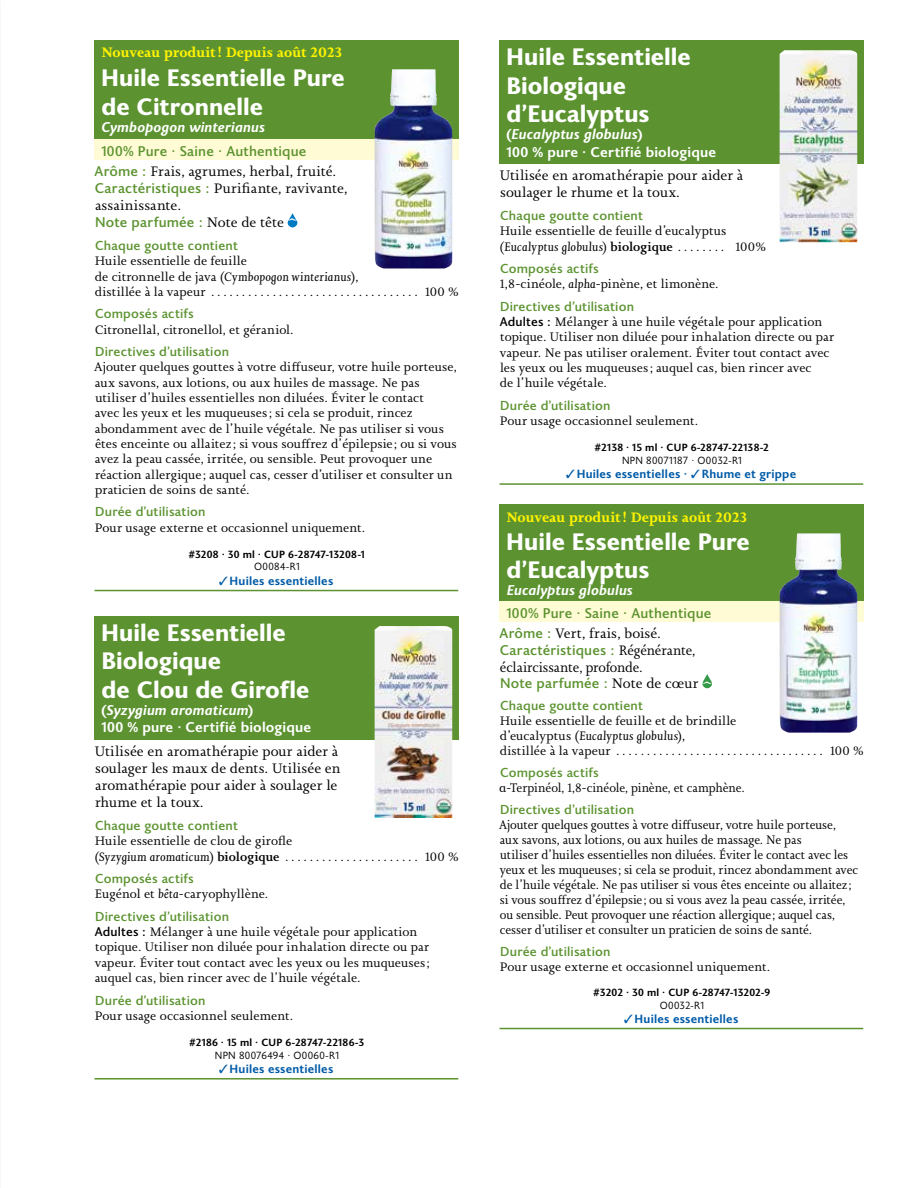
<style>
.page{position:relative;width:918px;height:1188px;background:#fff}
.page>*{position:absolute;margin:0;border:0;box-sizing:border-box;transform-origin:0 0}
.t1{font:800 24px/28.8px "Joanna Sans Nova";color:#fff}
.t2{font:14.25px/17.1px "Joanna Nova";letter-spacing:.005em;color:#000}
.t3{font:500 14.25px "Joanna Sans Nova";letter-spacing:.01em;color:#5c9330}
.t4{font:700 14.25px/17.1px "Joanna Sans Nova";letter-spacing:.025em;color:#fff}
.t5{font:700 14.25px "Joanna Nova";color:#fff200}
.t6{font:italic 700 14.25px "Joanna Sans Nova";letter-spacing:.01em;color:#fff}
.t7{font:14.25px "Joanna Nova";letter-spacing:.005em;color:#000;scale:.95 1}
.t8{font:500 13.2px "Joanna Sans Nova";letter-spacing:.01em;color:#5c9330}
.t9{font:12.75px/15.3px "Joanna Nova";color:#000}
.t10{font:12.75px/14.9px "Joanna Nova";color:#000;scale:.95 1}
.t11{font:700 12px "Joanna Sans Nova";letter-spacing:.02em;color:#005ba8}
.t12{font:700 10.5px "Joanna Sans Nova";letter-spacing:.02em;color:#000}
.t13{font:10.5px "Joanna Sans Nova";letter-spacing:.03em;color:#000}
.s1{font-family:"Joanna Sans Nova";font-weight:500;color:#5c9330}
.s2{font-family:"Joanna Nova";font-weight:400;color:#000}
.s3{font-style:italic}
.s4{font-weight:500}
.s5{font-family:"Joanna Sans Nova";font-weight:500}
</style>
<div class="page">
<div style="left:94px;top:40px;width:365px;height:99px;background:#5c9330"></div>
<div style="left:94px;top:139px;width:365px;height:21px;background:#fffcd5"></div>
<hr style="left:94px;top:590px;width:364px;height:1px;background:#5c9330">
<div style="left:94px;top:616px;width:365px;height:124px;background:#5c9330"></div>
<hr style="left:94px;top:1078px;width:364px;height:2px;background:#5c9330">
<svg style="left:287px;top:213px;width:11px;height:14px"></svg>
<div style="left:500px;top:40px;width:364px;height:124px;background:#5c9330"></div>
<hr style="left:500px;top:483px;width:363px;height:2px;background:#5c9330">
<div style="left:500px;top:505px;width:364px;height:97px;background:#5c9330"></div>
<div style="left:500px;top:602px;width:364px;height:20px;background:#fffcd5"></div>
<hr style="left:500px;top:1028px;width:363px;height:1px;background:#5c9330">
<svg style="left:702px;top:674px;width:10px;height:14px"></svg>
<img style="left:375px;top:69px;width:77px;height:199px">
<img style="left:375px;top:626px;width:77px;height:192px">
<img style="left:780px;top:50px;width:77px;height:192px">
<img style="left:780px;top:533px;width:77px;height:200px">
<p class="t5" style="left:101px;top:43px;width:242px">Nouveau produit ! Depuis août 2023</p>
<h1 class="t1" style="left:101px;top:62px;width:245px">Huile Essentielle Pure de Citronnelle</h1>
<p class="t6" style="left:102px;top:117px;width:165px">Cymbopogon winterianus</p>
<p class="t3" style="left:101px;top:141px;width:206px">100% Pure · Saine · Authentique</p>
<p class="t2" style="left:95px;top:163px;width:255px"><span class="s1">Arôme :</span> Frais, agrumes, herbal, fruité.<br><span class="s1">Caractéristiques :</span> Purifiante, ravivante, assainissante.</p>
<p class="t3" style="left:95px;top:212px;width:190px">Note parfumée : <span class="s2">Note de tête</span></p>
<p class="t8" style="left:95px;top:236px;width:144px">Chaque goutte contient</p>
<p class="t9" style="left:94px;top:253px;width:265px">Huile essentielle de feuille<br>de citronnelle de java (<span class="s3">Cymbopogon winterianus</span>), distillée à la vapeur ..................................</p>
<p class="t9" style="left:425px;top:284px;width:35px">100 %</p>
<p class="t8" style="left:95px;top:304px;width:100px">Composés actifs</p>
<p class="t9" style="left:95px;top:322px;width:200px">Citronellal, citronellol, et géraniol.</p>
<p class="t8" style="left:95px;top:342px;width:135px">Directives d’utilisation</p>
<p class="t9" style="left:94px;top:359px;width:364px">Ajouter quelques gouttes à votre diffuseur, votre huile porteuse, aux savons, aux lotions, ou aux huiles de massage. Ne pas utiliser d’huiles essentielles non diluées. Éviter le contact<br>avec les yeux et les muqueuses ; si cela se produit, rincez abondamment avec de l’huile végétale. Ne pas utiliser si vous êtes enceinte ou allaitez ; si vous souffrez d’épilepsie ; ou si vous avez la peau cassée, irritée, ou sensible. Peut provoquer une réaction allergique ; auquel cas, cesser d’utiliser et consulter un praticien de soins de santé.</p>
<p class="t8" style="left:95px;top:502px;width:112px">Durée d’utilisation</p>
<p class="t9" style="left:94px;top:520px;width:272px">Pour usage externe et occasionnel uniquement.</p>
<p class="t12" style="left:188px;top:546px;width:178px">#3208 · 30 ml · CUP 6-28747-13208-1</p>
<p class="t13" style="left:254px;top:559px;width:47px">O0084-R1</p>
<p class="t11" style="left:219px;top:572px;width:116px">✓Huiles essentielles</p>
<h1 class="t1" style="left:101px;top:616px;width:210px">Huile Essentielle<br>Biologique<br>de Clou de Girofle</h1>
<p class="t4" style="left:101px;top:701px;width:212px">(<span class="s3">Syzygium aromaticum</span>)<br>100 % pure · Certifié biologique</p>
<p class="t2" style="left:94px;top:743px;width:248px">Utilisée en aromathérapie pour aider à soulager les maux de dents. Utilisée en aromathérapie pour aider à soulager le rhume et la toux.</p>
<p class="t8" style="left:95px;top:816px;width:144px">Chaque goutte contient</p>
<p class="t9" style="left:94px;top:833px;width:199px">Huile essentielle de clou de girofle (<span class="s3">Syzygium aromaticum</span>) <span class="s4">biologique</span></p>
<p class="t9" style="left:425px;top:849px;width:35px">100 %</p>
<p class="t8" style="left:95px;top:869px;width:100px">Composés actifs</p>
<p class="t9" style="left:94px;top:886px;width:175px">Eugénol et <span class="s3">bêta</span>‑caryophyllène.</p>
<p class="t8" style="left:95px;top:907px;width:135px">Directives d’utilisation</p>
<p class="t9" style="left:95px;top:924px;width:336px"><span class="s5">Adultes :</span> Mélanger à une huile végétale pour application topique. Utiliser non diluée pour inhalation directe ou par vapeur. Éviter tout contact avec les yeux ou les muqueuses ; auquel cas, bien rincer avec de l’huile végétale.</p>
<p class="t8" style="left:95px;top:991px;width:112px">Durée d’utilisation</p>
<p class="t9" style="left:94px;top:1008px;width:200px">Pour usage occasionnel seulement.</p>
<p class="t12" style="left:189px;top:1035px;width:177px">#2186 · 15 ml · CUP 6-28747-22186-3</p>
<p class="t13" style="left:215px;top:1048px;width:126px">NPN 80076494 · O0060‑R1</p>
<p class="t11" style="left:219px;top:1060px;width:116px">✓Huiles essentielles</p>
<h1 class="t1" style="left:506px;top:41px;width:186px">Huile Essentielle<br>Biologique d’Eucalyptus</h1>
<p class="t4" style="left:506px;top:125px;width:211px">(<span class="s3">Eucalyptus globulus</span>)<br>100 % pure · Certifié biologique</p>
<p class="t2" style="left:499px;top:167px;width:246px">Utilisée en aromathérapie pour aider à soulager le rhume et la toux.</p>
<p class="t8" style="left:500px;top:206px;width:144px">Chaque goutte contient</p>
<p class="t9" style="left:499px;top:223px;width:229px">Huile essentielle de feuille d’eucalyptus (<span class="s3">Eucalyptus globulus</span>) <span class="s4">biologique</span></p>
<p class="t9" style="left:735px;top:239px;width:32px">100%</p>
<p class="t8" style="left:500px;top:259px;width:100px">Composés actifs</p>
<p class="t9" style="left:500px;top:276px;width:220px">1,8‑cinéole, <span class="s3">alpha</span>‑pinène, et limonène.</p>
<p class="t8" style="left:500px;top:297px;width:135px">Directives d’utilisation</p>
<p class="t9" style="left:500px;top:314px;width:336px"><span class="s5">Adultes :</span> Mélanger à une huile végétale pour application topique. Utiliser non diluée pour inhalation directe ou par vapeur. Ne pas utiliser oralement. Éviter tout contact avec les yeux ou les muqueuses ; auquel cas, bien rincer avec<br>de l’huile végétale.</p>
<p class="t8" style="left:500px;top:396px;width:112px">Durée d’utilisation</p>
<p class="t9" style="left:499px;top:413px;width:200px">Pour usage occasionnel seulement.</p>
<p class="t12" style="left:595px;top:440px;width:176px">#2138 · 15 ml · CUP 6-28747-22138-2</p>
<p class="t13" style="left:622px;top:453px;width:121px">NPN 80071187 · O0032‑R1</p>
<p class="t11" style="left:566px;top:465px;width:232px">✓Huiles essentielles · ✓Rhume et grippe</p>
<p class="t5" style="left:506px;top:508px;width:242px">Nouveau produit ! Depuis août 2023</p>
<h1 class="t1" style="left:506px;top:526px;width:245px;line-height:28px">Huile Essentielle Pure d’Eucalyptus</h1>
<p class="t6" style="left:507px;top:579px;width:128px">Eucalyptus globulus</p>
<p class="t3" style="left:506px;top:603px;width:206px">100% Pure · Saine · Authentique</p>
<p class="t2" style="left:500px;top:625px;width:163px"><span class="s1">Arôme :</span> Vert, frais, boisé.</p>
<p class="t3" style="left:500px;top:640px;width:197px">Caractéristiques : <span class="s2">Régénérante,</span></p>
<p class="t7" style="left:500px;top:657px;width:151px">éclaircissante, profonde.</p>
<p class="t3" style="left:500px;top:673px;width:200px">Note parfumée : <span class="s2">Note de cœur</span></p>
<p class="t8" style="left:500px;top:696px;width:144px">Chaque goutte contient</p>
<p class="t9" style="left:499px;top:714px;width:239px;line-height:14.9px">Huile essentielle de feuille et de brindille d’eucalyptus (<span class="s3">Eucalyptus globulus</span>),<br>distillée à la vapeur</p>
<p class="t9" style="left:830px;top:743px;width:35px">100 %</p>
<p class="t8" style="left:500px;top:763px;width:100px">Composés actifs</p>
<p class="t9" style="left:499px;top:780px;width:247px">α-Terpinéol, 1,8-cinéole, pinène, et camphène.</p>
<p class="t8" style="left:500px;top:800px;width:135px">Directives d’utilisation</p>
<p class="t10" style="left:499px;top:817px;width:379px">Ajouter quelques gouttes à votre diffuseur, votre huile porteuse,<br>aux savons, aux lotions, ou aux huiles de massage. Ne pas<br>utiliser d’huiles essentielles non diluées. Éviter le contact avec les yeux et les muqueuses ; si cela se produit, rincez abondamment avec de l’huile végétale. Ne pas utiliser si vous êtes enceinte ou allaitez; si vous souffrez d’épilepsie; ou si vous avez la peau cassée, irritée, ou sensible. Peut provoquer une réaction allergique; auquel cas, cesser d’utiliser et consulter un praticien de soins de santé.</p>
<p class="t8" style="left:500px;top:942px;width:112px">Durée d’utilisation</p>
<p class="t9" style="left:499px;top:959px;width:272px">Pour usage externe et occasionnel uniquement.</p>
<p class="t12" style="left:593px;top:985px;width:179px">#3202 · 30 ml · CUP 6-28747-13202-9</p>
<p class="t13" style="left:660px;top:998px;width:46px">O0032-R1</p>
<p class="t11" style="left:624px;top:1010px;width:116px">✓Huiles essentielles</p>
</div>
